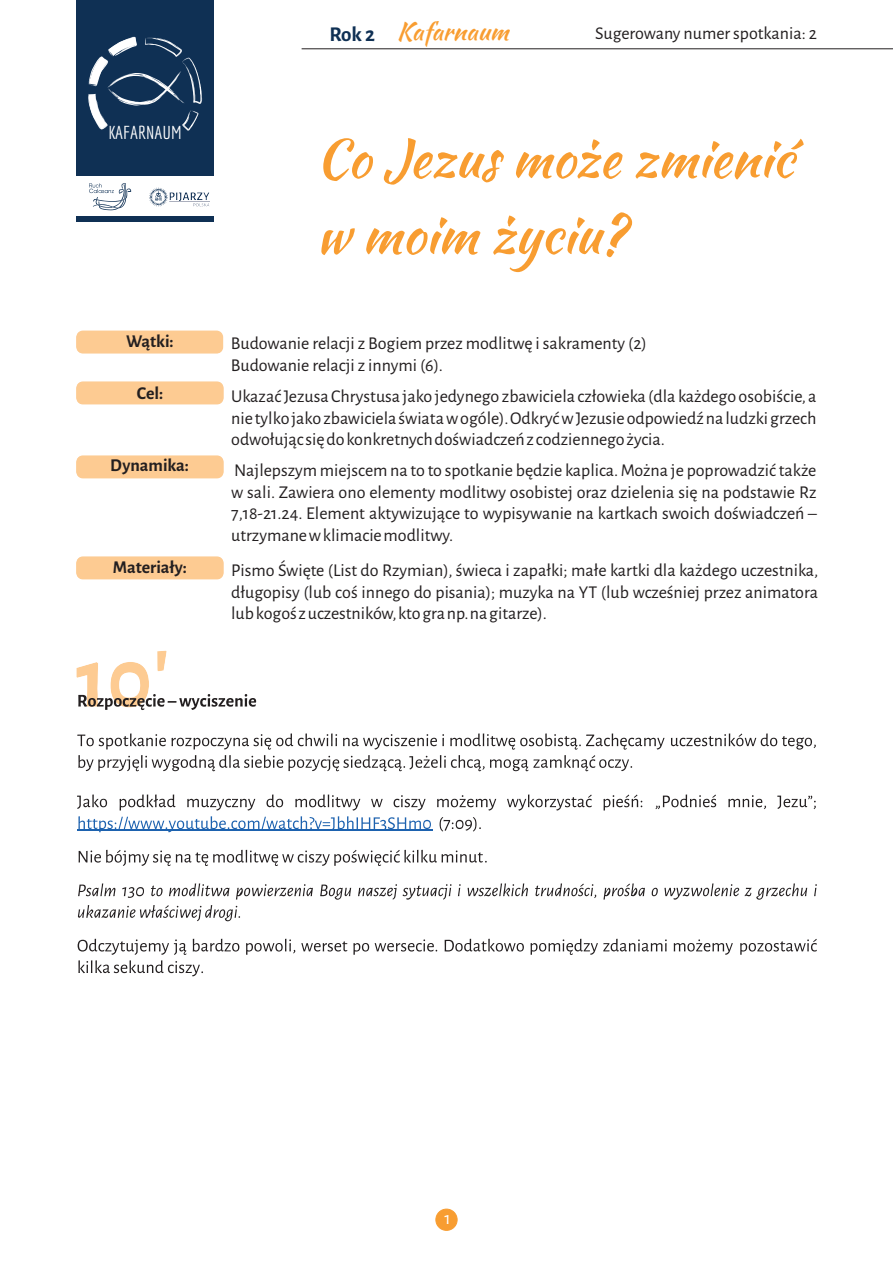
<style>
.page{position:relative;width:893px;height:1263px;background:#fff}
.page>*{position:absolute;margin:0;border:0;box-sizing:border-box;transform-origin:0 0}
.t1{font:52.5px/76.2px "Kaushan Script";color:#f89d31}
.t2{font:24.75px "Kaushan Script";letter-spacing:-.005em;color:#f89d31}
.t3{font:18.3px "Economica";color:#fff}
.t4{font:18px/21.6px "Alegreya Sans";color:#231f20;text-align:justify}
.t5{font:700 18px "Alegreya Sans";color:#231f20}
.t6{font:18px "Alegreya Sans";color:#fff}
.s1{font-family:"Alegreya Sans";font-weight:700;font-size:21px;color:#0f3054}
</style>
<div class="page">
<hr style="left:302px;top:48px;width:591px;height:1px;background:#231f20">
<div style="left:77px;top:216px;width:137px;height:6px;background:#0f3054"></div>
<svg style="left:89px;top:183px;width:42px;height:27px"></svg>
<img style="left:193px;top:203px;width:16px;height:4px">
<svg style="left:149px;top:187px;width:19px;height:20px"></svg>
<img style="left:170px;top:193px;width:39px;height:9px">
<div style="left:77px;top:0;width:137px;height:175px;background:#0f3054"></div>
<svg style="left:88px;top:36px;width:114px;height:95px"></svg>
<div style="left:435px;top:1209px;width:23px;height:22px;background:#f89d31;border:1px solid #f89d31;border-radius:50%"></div>
<img style="left:76px;top:330px;width:147px;height:24px">
<img style="left:76px;top:381px;width:148px;height:24px">
<div style="left:76px;top:455px;width:148px;height:23px;background:#fdcb92"></div>
<img style="left:76px;top:556px;width:148px;height:24px">
<img style="left:77px;top:651px;width:90px;height:43px">
<svg style="left:78px;top:694px;width:178px;height:16px"></svg>
<svg style="left:671px;top:733px;width:145px;height:17px"></svg>
<svg style="left:77px;top:733px;width:588px;height:38px"></svg>
<svg style="left:77px;top:794px;width:30px;height:15px"></svg>
<svg style="left:120px;top:794px;width:522px;height:16px"></svg>
<svg style="left:655px;top:794px;width:161px;height:15px"></svg>
<svg style="left:78px;top:816px;width:353px;height:16px"></svg>
<svg style="left:440px;top:817px;width:41px;height:14px"></svg>
<hr style="left:77px;top:829px;width:355px;height:1px;background:#1d62af">
<svg style="left:79px;top:850px;width:408px;height:16px"></svg>
<svg style="left:664px;top:883px;width:153px;height:17px"></svg>
<svg style="left:78px;top:883px;width:580px;height:38px"></svg>
<svg style="left:740px;top:939px;width:77px;height:16px"></svg>
<svg style="left:78px;top:939px;width:655px;height:37px"></svg>
<p class="t3" style="left:108px;top:121px;width:75px">KAFARNAUM</p>
<h2 class="t2" style="left:330px;top:13px;width:181px"><span class="s1">Rok 2</span> Kafarnaum</h2>
<p class="t4" style="left:595px;top:23px;width:223px">Sugerowany numer spotkania: 2</p>
<h1 class="t1" style="left:316px;top:120px;width:479px">Co Jezus może zmienić w moim życiu?</h1>
<p class="t5" style="left:126px;top:332px;width:49px">Wątki:</p>
<p class="t4" style="left:231px;top:333px;width:417px">Budowanie relacji z Bogiem przez modlitwę i sakramenty (2)<br>Budowanie relacji z innymi (6).</p>
<p class="t5" style="left:137px;top:385px;width:28px">Cel:</p>
<p class="t4" style="left:231px;top:386px;width:587px">Ukazać Jezusa Chrystusa jako jedynego zbawiciela człowieka (dla każdego osobiście, a nie tylko jako zbawiciela świata w ogóle).Odkryć w Jezusie odpowiedź na ludzki grzech odwołując się do konkretnych doświadczeń z codziennego życia.</p>
<p class="t5" style="left:110px;top:457px;width:80px">Dynamika:</p>
<p class="t5" style="left:113px;top:558px;width:76px">Materiały:</p>
<p class="t4" style="left:231px;top:460px;width:587px">Najlepszym miejscem na to to spotkanie będzie kaplica.Można je poprowadzić także w sali. Zawiera ono elementy modlitwy osobistej oraz dzielenia się na podstawie Rz 7,18-21.24. Element aktywizujące to wypisywanie na kartkach swoich doświadczeń – utrzymane w klimacie modlitwy.</p>
<p class="t4" style="left:231px;top:560px;width:589px">Pismo Święte (List do Rzymian), świeca i zapałki; małe kartki dla każdego uczestnika, długopisy (lub coś innego do pisania); muzyka na YT (lub wcześniej przez animatora lub kogoś z uczestników,kto gra np.na gitarze).</p>
<p class="t6" style="left:444px;top:1210px;width:8px">1</p>
</div>
